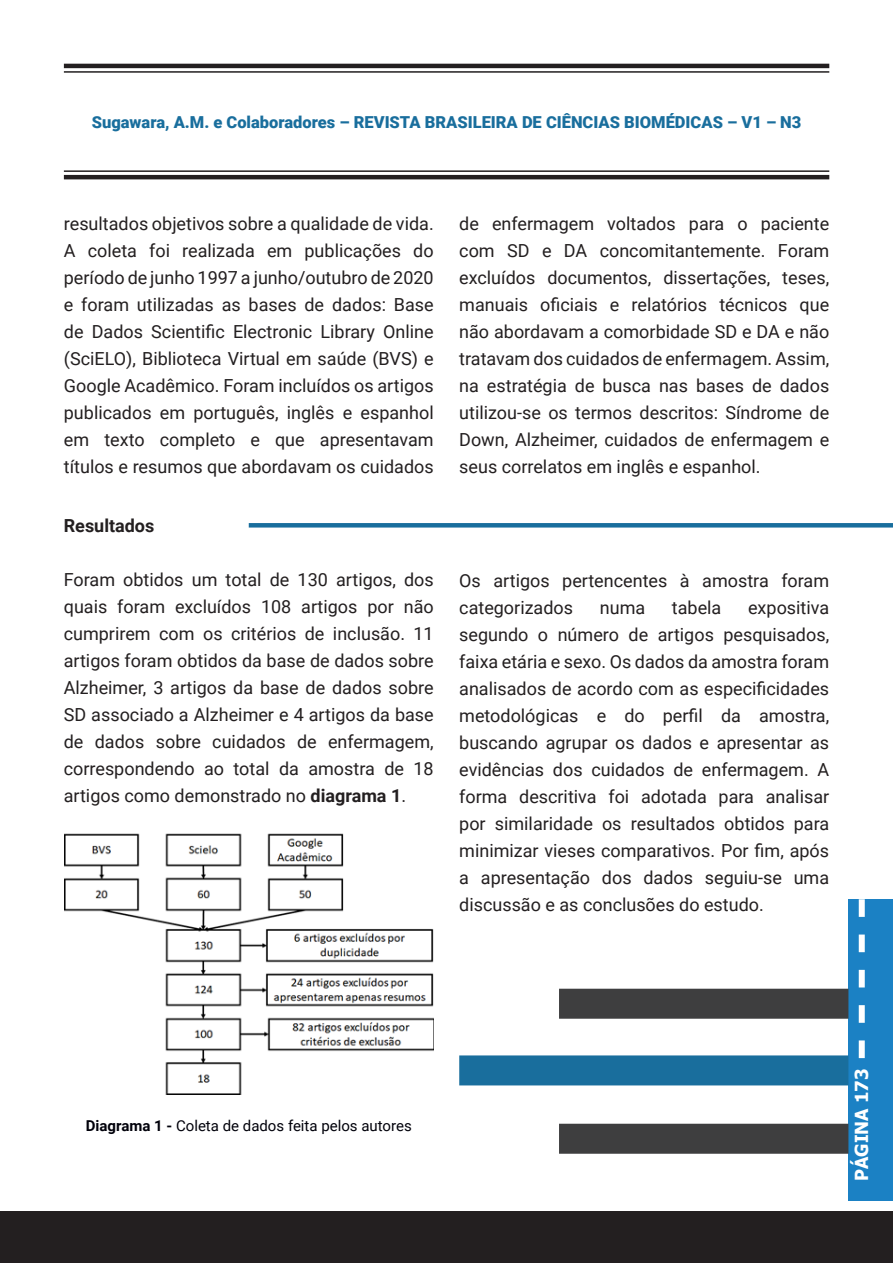
<style>
.page{position:relative;width:893px;height:1263px;background:#fff}
.page>*{position:absolute;margin:0;border:0;box-sizing:border-box;transform-origin:0 0}
.t1{font:18px/27px "Roboto";color:#231f20;text-align:justify}
.t2{font:700 18px "Roboto";color:#231f20}
.t3{font:700 18px "Tahoma";color:#fff}
.t4{font:900 16.5px "Roboto";color:#196e9d}
.t5{font:15px "Roboto";color:#00000a}
.s1{font-weight:700}
</style>
<div class="page">
<div style="left:848px;top:899px;width:45px;height:301px;background:#1b81c4"></div>
<svg style="left:859px;top:899px;width:6px;height:159px"></svg>
<div style="left:0;top:1211px;width:893px;height:52px;background:#231f20"></div>
<hr style="left:64px;top:71px;width:765px;height:2px;background:#231f20">
<hr style="left:64px;top:64px;width:765px;height:4px;background:#231f20">
<hr style="left:64px;top:170px;width:765px;height:2px;background:#231f20">
<hr style="left:64px;top:175px;width:765px;height:4px;background:#231f20">
<hr style="left:249px;top:523px;width:644px;height:4px;background:#196e9d">
<img style="left:65px;top:833px;width:369px;height:262px">
<div style="left:559px;top:989px;width:289px;height:30px;background:#3e3e3f"></div>
<div style="left:459px;top:1055px;width:389px;height:30px;background:#196e9d"></div>
<div style="left:559px;top:1124px;width:289px;height:30px;background:#3e3e3f"></div>
<p class="t4" style="left:92px;top:111px;width:711px">Sugawara, A.M. e Colaboradores – REVISTA BRASILEIRA DE CIÊNCIAS BIOMÉDICAS – V1 – N3</p>
<p class="t1" style="left:64px;top:210px;width:371px">resultados objetivos sobre a qualidade de vida.</p>
<p class="t1" style="left:64px;top:237px;width:371px">A coleta foi realizada em publicações do período de junho 1997 a junho/outubro de 2020 e foram utilizadas as bases de dados: Base de Dados Scientific Electronic Library Online (SciELO), Biblioteca Virtual em saúde (BVS) e Google Acadêmico. Foram incluídos os artigos publicados em português, inglês e espanhol em texto completo e que apresentavam títulos e resumos que abordavam os cuidados</p>
<p class="t2" style="left:64px;top:513px;width:92px">Resultados</p>
<p class="t1" style="left:64px;top:565px;width:371px">Foram obtidos um total de 130 artigos, dos quais foram excluídos 108 artigos por não cumprirem com os critérios de inclusão. 11 artigos foram obtidos da base de dados sobre Alzheimer, 3 artigos da base de dados sobre SD associado a Alzheimer e 4 artigos da base de dados sobre cuidados de enfermagem, correspondendo ao total da amostra de 18 artigos como demonstrado no <span class="s1">diagrama 1</span>.</p>
<p class="t1" style="left:459px;top:210px;width:372px">de enfermagem voltados para o paciente com SD e DA concomitantemente. Foram excluídos documentos, dissertações, teses, manuais oficiais e relatórios técnicos que não abordavam a comorbidade SD e DA e não tratavam dos cuidados de enfermagem. Assim, na estratégia de busca nas bases de dados utilizou-se os termos descritos: Síndrome de Down, Alzheimer, cuidados de enfermagem e seus correlatos em inglês e espanhol.</p>
<p class="t1" style="left:459px;top:566px;width:371px">Os artigos pertencentes à amostra foram categorizados</p>
<p class="t1" style="left:600px;top:593px;width:47px">numa</p>
<p class="t1" style="left:672px;top:593px;width:51px">tabela</p>
<p class="t1" style="left:459px;top:593px;width:371px;text-indent:289px">expositiva segundo o número de artigos pesquisados, faixa etária e sexo. Os dados da amostra foram analisados de acordo com as especificidades metodológicas e do perfil da amostra, buscando agrupar os dados e apresentar as evidências dos cuidados de enfermagem. A forma descritiva foi adotada para analisar por similaridade os resultados obtidos para minimizar vieses comparativos. Por fim, após a apresentação dos dados seguiu-se uma discussão e as conclusões do estudo.</p>
<p class="t5" style="left:86px;top:1115px;width:327px"><span class="s1">Diagrama 1 -</span> Coleta de dados feita pelos autores</p>
<p class="t3" style="left:849px;top:1181px;width:114px;rotate:-90deg">PÁGINA 173</p>
</div>
